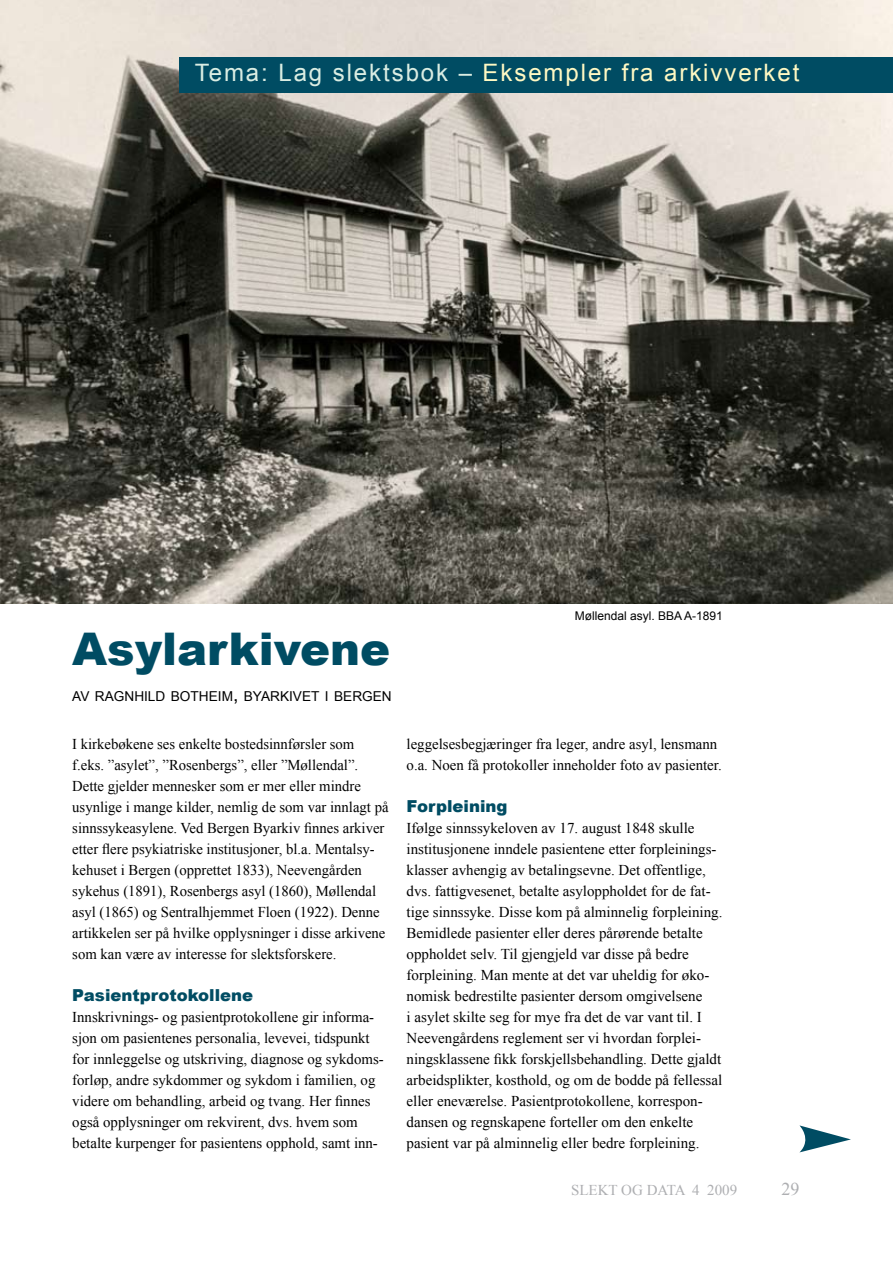
<style>
.page{position:relative;width:893px;height:1263px;background:#fff}
.page>*{position:absolute;margin:0;border:0;box-sizing:border-box;transform-origin:0 0}
.t1{font:900 45px "Arial";color:#004c63}
.t2{font:24px "Arial";letter-spacing:.08em;color:#fff9c3}
.t3{font:18px "Times New Roman";color:#aeafb2}
.t4{font:900 16.5px "Arial";color:#004c63}
.t5{font:15px/21px "Times New Roman";color:#000}
.t6{font:15px "Times New Roman";color:#aeafb2}
.t7{font:13.65px "Arial";color:#000}
.t8{font:12px "Arial";color:#000}
.s1{color:#daede3}
.s2{font-size:19.5px}
</style>
<div class="page">
<img style="left:0;top:0;width:893px;height:604px">
<div style="left:180px;top:57px;width:713px;height:35px;background:#004c63"></div>
<svg style="left:799px;top:1125px;width:52px;height:27px"></svg>
<h2 class="t2" style="left:195px;top:57px;width:606px"><span class="s1">Tema: Lag slektsbok –</span> Eksempler fra arkivverket</h2>
<h1 class="t1" style="left:72px;top:616px;width:319px">Asylarkivene</h1>
<p class="t7" style="left:72px;top:687px;width:321px">AV RAGNHILD BOTHEIM<span class="s2">,</span> BYARKIVET I BERGEN</p>
<p class="t5" style="left:72px;top:733px;width:318px">I kirkebøkene ses enkelte bostedsinnførsler som f.eks. ”asylet”, ”Rosenbergs”, eller ”Møllendal”.<br>Dette gjelder mennesker som er mer eller mindre usynlige i mange kilder, nemlig de som var innlagt på sinnssykeasylene. Ved Bergen Byarkiv finnes arkiver etter flere psykiatriske institusjoner, bl.a. Mentalsy&shy;kehuset i Bergen (opprettet 1833), Neevengården sykehus (1891), Rosenbergs asyl (1860), Møllendal asyl (1865) og Sentralhjemmet Floen (1922). Denne artikkelen ser på hvilke opplysninger i disse arkivene som kan være av interesse for slektsforskere.</p>
<p class="t4" style="left:72px;top:983px;width:182px">Pasientprotokollene</p>
<p class="t5" style="left:72px;top:1006px;width:313px">Innskrivnings- og pasientprotokollene gir informa&shy;sjon om pasientenes personalia, levevei, tidspunkt for innleggelse og utskriving, diagnose og sykdoms&shy;forløp, andre sykdommer og sykdom i familien, og videre om behandling, arbeid og tvang. Her finnes også opplysninger om rekvirent, dvs. hvem som betalte kurpenger for pasientens opphold, samt inn-</p>
<p class="t8" style="left:575px;top:608px;width:150px">Møllendal asyl. BBA A-1891</p>
<p class="t5" style="left:407px;top:733px;width:317px">leggelsesbegjæringer fra leger, andre asyl, lensmann o.a. Noen få protokoller inneholder foto av pasienter.</p>
<p class="t4" style="left:407px;top:794px;width:102px">Forpleining</p>
<p class="t5" style="left:407px;top:817px;width:317px">Ifølge sinnssykeloven av 17. august 1848 skulle institusjonene inndele pasientene etter forpleinings&shy;klasser avhengig av betalingsevne. Det offentlige, dvs. fattigvesenet, betalte asyloppholdet for de fat&shy;tige sinnssyke. Disse kom på alminnelig forpleining.<br>Bemidlede pasienter eller deres pårørende betalte oppholdet selv. Til gjengjeld var disse på bedre forpleining. Man mente at det var uheldig for øko&shy;nomisk bedrestilte pasienter dersom omgivelsene<br>i asylet skilte seg for mye fra det de var vant til. I Neevengårdens reglement ser vi hvordan forplei&shy;ningsklassene fikk forskjellsbehandling. Dette gjaldt arbeidsplikter, kosthold, og om de bodde på fellessal eller eneværelse. Pasientprotokollene, korrespon&shy;dansen og regnskapene forteller om den enkelte pasient var på alminnelig eller bedre forpleining.</p>
<p class="t6" style="left:571px;top:1179px;width:168px">SLEKT OG DATA 4 2009</p>
<p class="t3" style="left:781px;top:1176px;width:19px">29</p>
</div>
